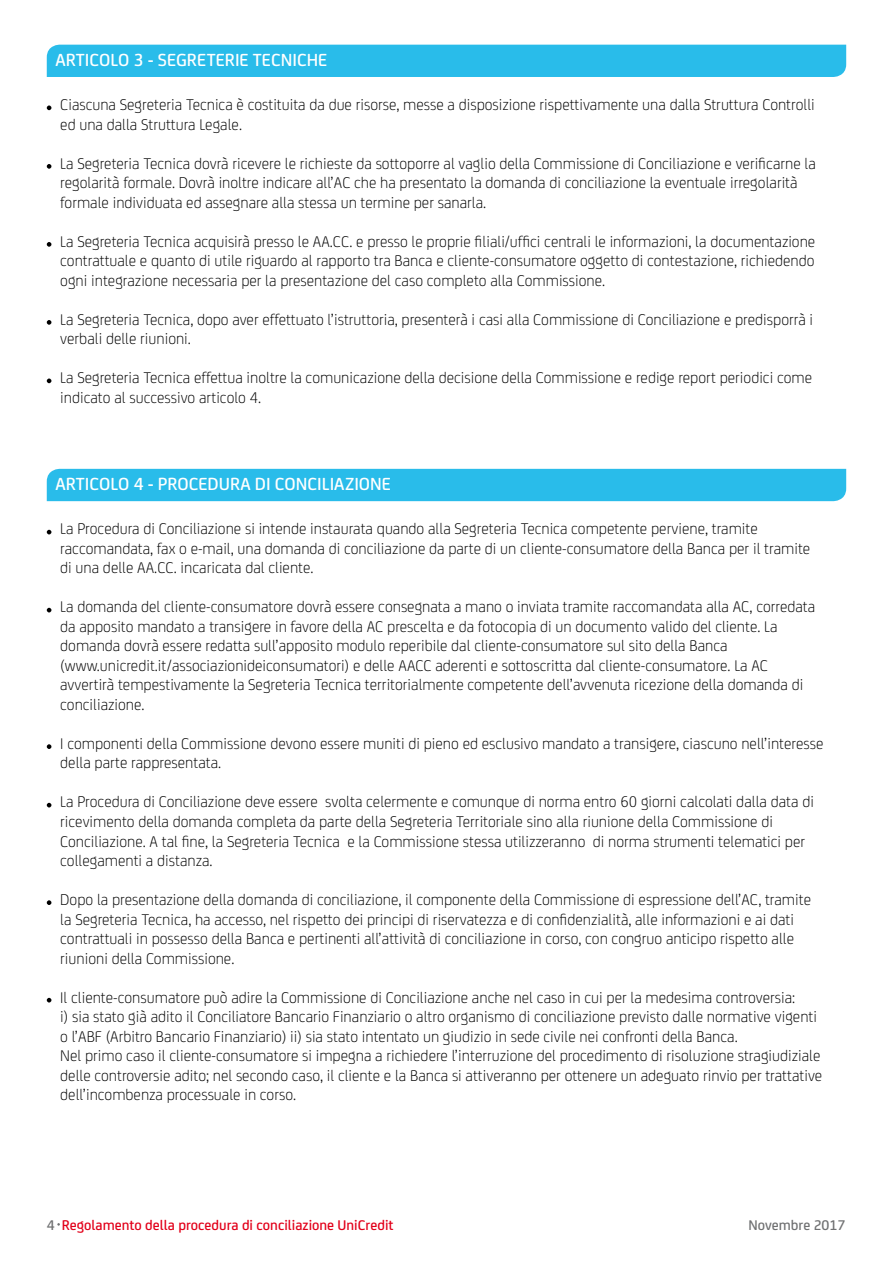
<style>
.page{position:relative;width:893px;height:1263px;background:#fff}
.page>*{position:absolute;margin:0;border:0;box-sizing:border-box;transform-origin:0 0}
.t1{font:500 18.75px "FS Joey";color:#fff}
.t2{font:300 16.5px "FS Joey";color:#000}
.t3{font:500 15px "FS Joey";color:#e2001a}
.t4{font:500 15px "FS Joey";color:#707172}
.s1{color:#707172}
</style>
<div class="page">
<div style="left:47px;top:45px;width:799px;height:32px;background:#29bcea"></div>
<svg style="left:47px;top:105px;width:4px;height:5px"></svg>
<svg style="left:47px;top:164px;width:4px;height:5px"></svg>
<svg style="left:47px;top:242px;width:4px;height:5px"></svg>
<svg style="left:47px;top:320px;width:4px;height:5px"></svg>
<svg style="left:47px;top:378px;width:4px;height:5px"></svg>
<svg style="left:47px;top:530px;width:4px;height:4px"></svg>
<svg style="left:47px;top:608px;width:4px;height:4px"></svg>
<svg style="left:47px;top:744px;width:4px;height:5px"></svg>
<svg style="left:47px;top:803px;width:4px;height:4px"></svg>
<svg style="left:47px;top:900px;width:4px;height:5px"></svg>
<svg style="left:47px;top:998px;width:4px;height:4px"></svg>
<div style="left:47px;top:469px;width:799px;height:32px;background:#29bcea"></div>
<p class="t1" style="left:55px;top:46px;width:273px">ARTICOLO 3 - SEGRETERIE TECNICHE</p>
<p class="t2" style="left:60px;top:93px;width:756px">Ciascuna Segreteria Tecnica è costituita da due risorse, messe a disposizione rispettivamente una dalla Struttura Controlli</p>
<p class="t2" style="left:60px;top:113px;width:183px">ed una dalla Struttura Legale.</p>
<p class="t2" style="left:60px;top:152px;width:757px">La Segreteria Tecnica dovrà ricevere le richieste da sottoporre al vaglio della Commissione di Conciliazione e verificarne la</p>
<p class="t2" style="left:60px;top:171px;width:739px">regolarità formale. Dovrà inoltre indicare all’AC che ha presentato la domanda di conciliazione la eventuale irregolarità</p>
<p class="t2" style="left:60px;top:191px;width:428px">formale individuata ed assegnare alla stessa un termine per sanarla.</p>
<p class="t2" style="left:60px;top:230px;width:757px">La Segreteria Tecnica acquisirà presso le AA.CC. e presso le proprie filiali/uffici centrali le informazioni, la documentazione</p>
<p class="t2" style="left:60px;top:249px;width:756px">contrattuale e quanto di utile riguardo al rapporto tra Banca e cliente-consumatore oggetto di contestazione, richiedendo</p>
<p class="t2" style="left:60px;top:269px;width:546px">ogni integrazione necessaria per la presentazione del caso completo alla Commissione.</p>
<p class="t2" style="left:60px;top:308px;width:754px">La Segreteria Tecnica, dopo aver effettuato l’istruttoria, presenterà i casi alla Commissione di Conciliazione e predisporrà i</p>
<p class="t2" style="left:60px;top:327px;width:132px">verbali delle riunioni.</p>
<p class="t2" style="left:60px;top:366px;width:753px">La Segreteria Tecnica effettua inoltre la comunicazione della decisione della Commissione e redige report periodici come</p>
<p class="t2" style="left:60px;top:386px;width:202px">indicato al successivo articolo 4.</p>
<p class="t1" style="left:55px;top:470px;width:337px">ARTICOLO 4 - PROCEDURA DI CONCILIAZIONE</p>
<p class="t2" style="left:60px;top:517px;width:699px">La Procedura di Conciliazione si intende instaurata quando alla Segreteria Tecnica competente perviene, tramite</p>
<p class="t2" style="left:60px;top:537px;width:751px">raccomandata, fax o e-mail, una domanda di conciliazione da parte di un cliente-consumatore della Banca per il tramite</p>
<p class="t2" style="left:60px;top:556px;width:255px">di una delle AA.CC. incaricata dal cliente.</p>
<p class="t2" style="left:60px;top:595px;width:756px">La domanda del cliente-consumatore dovrà essere consegnata a mano o inviata tramite raccomandata alla AC, corredata</p>
<p class="t2" style="left:60px;top:615px;width:719px">da apposito mandato a transigere in favore della AC prescelta e da fotocopia di un documento valido del cliente. La</p>
<p class="t2" style="left:60px;top:634px;width:669px">domanda dovrà essere redatta sull’apposito modulo reperibile dal cliente-consumatore sul sito della Banca</p>
<p class="t2" style="left:60px;top:654px;width:709px">(www.unicredit.it/associazionideiconsumatori) e delle AACC aderenti e sottoscritta dal cliente-consumatore. La AC</p>
<p class="t2" style="left:60px;top:673px;width:744px">avvertirà tempestivamente la Segreteria Tecnica territorialmente competente dell’avvenuta ricezione della domanda di</p>
<p class="t2" style="left:60px;top:693px;width:86px">conciliazione.</p>
<p class="t2" style="left:60px;top:732px;width:765px">I componenti della Commissione devono essere muniti di pieno ed esclusivo mandato a transigere, ciascuno nell’interesse</p>
<p class="t2" style="left:60px;top:751px;width:162px">della parte rappresentata.</p>
<p class="t2" style="left:60px;top:790px;width:755px">La Procedura di Conciliazione deve essere svolta celermente e comunque di norma entro 60 giorni calcolati dalla data di</p>
<p class="t2" style="left:60px;top:810px;width:714px">ricevimento della domanda completa da parte della Segreteria Territoriale sino alla riunione della Commissione di</p>
<p class="t2" style="left:60px;top:829px;width:746px">Conciliazione. A tal fine, la Segreteria Tecnica e la Commissione stessa utilizzeranno di norma strumenti telematici per</p>
<p class="t2" style="left:60px;top:849px;width:154px">collegamenti a distanza.</p>
<p class="t2" style="left:60px;top:888px;width:752px">Dopo la presentazione della domanda di conciliazione, il componente della Commissione di espressione dell’AC, tramite</p>
<p class="t2" style="left:60px;top:907px;width:735px">la Segreteria Tecnica, ha accesso, nel rispetto dei principi di riservatezza e di confidenzialità, alle informazioni e ai dati</p>
<p class="t2" style="left:60px;top:927px;width:735px">contrattuali in possesso della Banca e pertinenti all’attività di conciliazione in corso, con congruo anticipo rispetto alle</p>
<p class="t2" style="left:60px;top:946px;width:176px">riunioni della Commissione.</p>
<p class="t2" style="left:60px;top:985px;width:736px">Il cliente-consumatore può adire la Commissione di Conciliazione anche nel caso in cui per la medesima controversia:</p>
<p class="t2" style="left:60px;top:1005px;width:758px">i) sia stato già adito il Conciliatore Bancario Finanziario o altro organismo di conciliazione previsto dalle normative vigenti</p>
<p class="t2" style="left:60px;top:1024px;width:679px">o l’ABF (Arbitro Bancario Finanziario) ii) sia stato intentato un giudizio in sede civile nei confronti della Banca.</p>
<p class="t2" style="left:60px;top:1044px;width:762px">Nel primo caso il cliente-consumatore si impegna a richiedere l’interruzione del procedimento di risoluzione stragiudiziale</p>
<p class="t2" style="left:60px;top:1063px;width:764px">delle controversie adito; nel secondo caso, il cliente e la Banca si attiveranno per ottenere un adeguato rinvio per trattative</p>
<p class="t2" style="left:60px;top:1083px;width:237px">dell’incombenza processuale in corso.</p>
<p class="t3" style="left:47px;top:1214px;width:348px"><span class="s1">4</span> Regolamento della procedura di conciliazione UniCredit</p>
<p class="t4" style="left:748px;top:1214px;width:99px">Novembre 2017</p>
</div>
